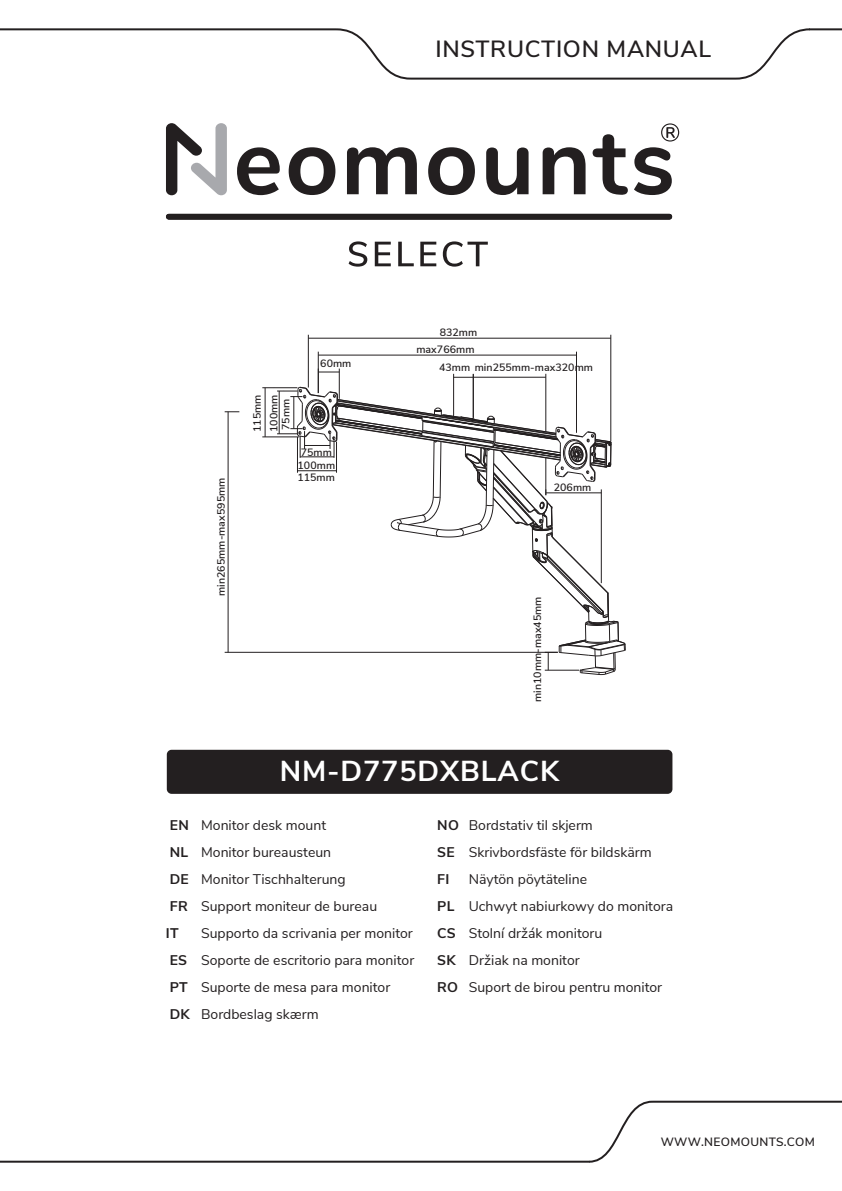
<style>
.page{position:relative;width:842px;height:1191px;background:#fff}
.page>*{position:absolute;margin:0;border:0;box-sizing:border-box;transform-origin:0 0}
.t1{font:700 28.8px "Nunito Sans";letter-spacing:.03em;color:#fff}
.t2{font:600 23.4px "Nunito Sans";letter-spacing:.03em;color:#231f20}
.t3{font:14px/27px "Nunito Sans";color:#231f20}
.t4{font:700 14px/27px "Nunito Sans";letter-spacing:.03em;color:#231f20}
.t5{font:600 12px "Nunito Sans";letter-spacing:.03em;color:#231f20}
.t6{font:600 10.6px/12.4px "Nunito Sans";letter-spacing:.005em;color:#231f20}
</style>
<div class="page">
<div style="left:168px;top:750px;width:504px;height:43px;background:#231f20;border-radius:4px"></div>
<div style="left:167px;top:750px;width:505px;height:44px;border:1px solid #231f20;border-radius:4px"></div>
<svg style="left:634px;top:123px;width:45px;height:72px"></svg>
<svg style="left:166px;top:123px;width:61px;height:72px"></svg>
<svg style="left:347px;top:147px;width:70px;height:47px"></svg>
<svg style="left:289px;top:147px;width:46px;height:48px"></svg>
<svg style="left:428px;top:147px;width:47px;height:48px"></svg>
<svg style="left:593px;top:134px;width:35px;height:61px"></svg>
<svg style="left:543px;top:147px;width:42px;height:47px"></svg>
<svg style="left:486px;top:147px;width:43px;height:48px"></svg>
<svg style="left:237px;top:147px;width:43px;height:48px"></svg>
<svg style="left:349px;top:241px;width:139px;height:26px"></svg>
<svg style="left:166px;top:214px;width:506px;height:6px"></svg>
<hr style="left:262px;top:436px;width:37px;height:1px;background:#231f20">
<hr style="left:262px;top:387px;width:35px;height:1px;background:#231f20">
<hr style="left:265px;top:388px;width:1px;height:49px;background:#231f20">
<hr style="left:308px;top:335px;width:1px;height:52px;background:#231f20">
<hr style="left:610px;top:335px;width:1px;height:106px;background:#231f20">
<hr style="left:308px;top:338px;width:303px;height:1px;background:#231f20">
<hr style="left:318px;top:352px;width:1px;height:41px;background:#231f20">
<hr style="left:576px;top:352px;width:1px;height:81px;background:#231f20">
<hr style="left:318px;top:355px;width:258px;height:1px;background:#231f20">
<svg style="left:225px;top:411px;width:14px;height:1px"></svg>
<hr style="left:225px;top:652px;width:333px;height:1px;background:#231f20">
<hr style="left:228px;top:412px;width:1px;height:240px;background:#231f20">
<svg style="left:273px;top:368px;width:353px;height:307px"></svg>
<svg style="left:0;top:1100px;width:842px;height:63px"></svg>
<svg style="left:0;top:28px;width:842px;height:52px"></svg>
<h2 class="t2" style="left:435px;top:32px;width:277px">INSTRUCTION MANUAL</h2>
<p class="t6" style="left:214px;top:596px;width:120px;rotate:-90deg">min265mm-max595mm</p>
<p class="t6" style="left:416px;top:323px;width:62px;line-height:17px;text-align:right">832mm max766mm</p>
<p class="t6" style="left:320px;top:357px;width:33px">60mm</p>
<p class="t6" style="left:439px;top:360px;width:155px">43mm min255mm-max320mm</p>
<p class="t6" style="left:248px;top:432px;width:39px;line-height:16.4px;rotate:-90deg">115mm<br>100mm</p>
<p class="t6" style="left:279px;top:430px;width:33px;rotate:-90deg">75mm</p>
<p class="t6" style="left:297px;top:446px;width:39px;text-align:center">75mm<br>100mm<br>115mm</p>
<p class="t6" style="left:554px;top:480px;width:39px">206mm</p>
<p class="t6" style="left:530px;top:702px;width:107px;rotate:-90deg">min10mm-max45mm</p>
<h1 class="t1" style="left:280px;top:750px;width:281px">NM-D775DXBLACK</h1>
<p class="t4" style="left:170px;top:810px;width:21px;text-align:justify">EN NL DE FR</p>
<p class="t4" style="left:166px;top:918px;width:14px">IT</p>
<p class="t4" style="left:170px;top:945px;width:22px">ES<br>PT<br>DK</p>
<p class="t3" style="left:201px;top:810px;width:215px">Monitor desk mount<br>Monitor bureausteun<br>Monitor Tischhalterung<br>Support moniteur de bureau<br>Supporto da scrivania per monitor<br>Soporte de escritorio para monitor<br>Suporte de mesa para monitor<br>Bordbeslag skærm</p>
<p class="t4" style="left:437px;top:810px;width:23px">NO<br>SE<br>FI<br>PL<br>CS<br>SK<br>RO</p>
<p class="t3" style="left:469px;top:810px;width:206px">Bordstativ til skjerm<br>Skrivbordsfäste för bildskärm<br>Näytön pöytäteline<br>Uchwyt nabiurkowy do monitora<br>Stolní držák monitoru<br>Držiak na monitor<br>Suport de birou pentru monitor</p>
<p class="t5" style="left:661px;top:1133px;width:156px">WWW.NEOMOUNTS.COM</p>
</div>
